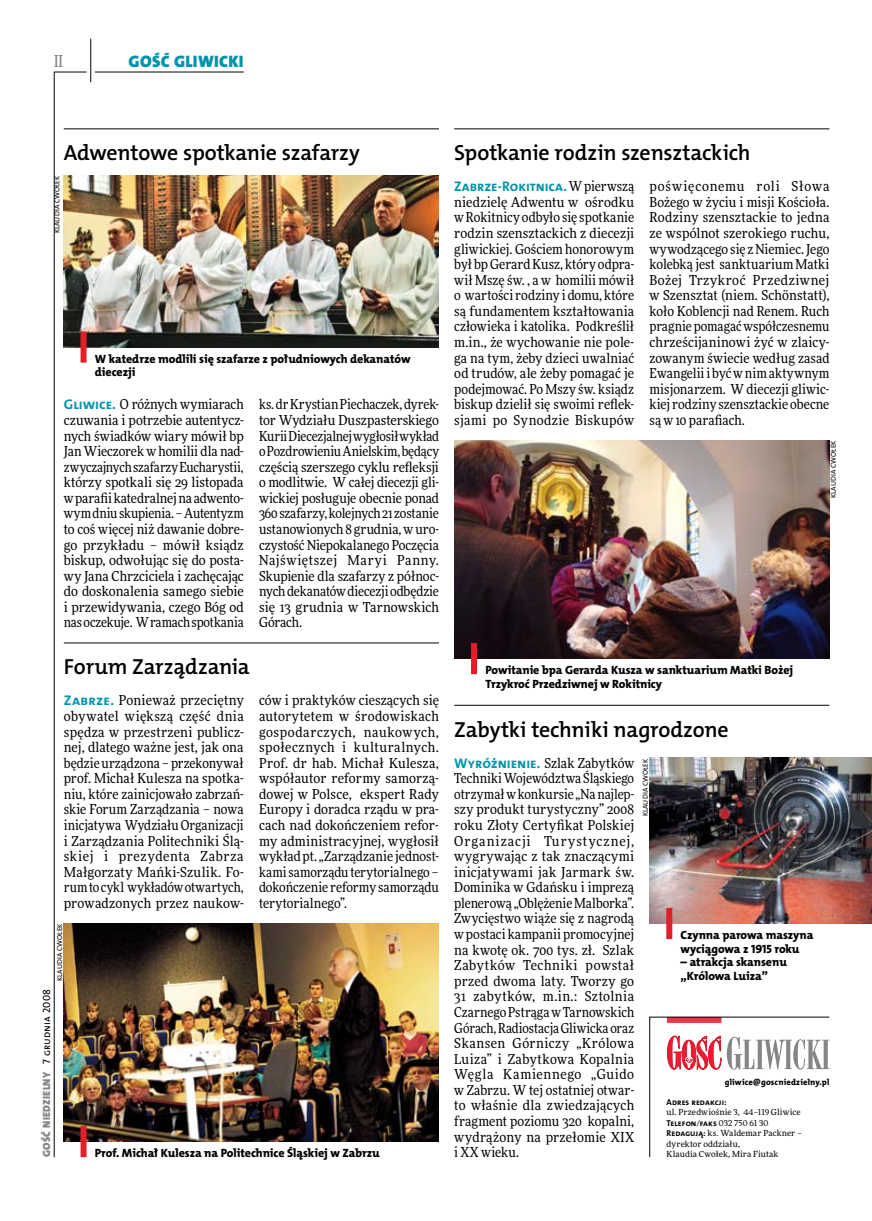
<style>
.page{position:relative;width:872px;height:1221px;background:#fff}
.page>*{position:absolute;margin:0;border:0;box-sizing:border-box;transform-origin:0 0}
.t1{font:21.9px "The Mix HP6 Se Bld";letter-spacing:-.01em;color:#000}
.t2{font:16.65px "The Mix HP9 Blk";letter-spacing:.02em;color:#0093aa}
.t3{font:500 16.5px "Freeday Narrow";color:#858486;scale:.9 1}
.t4{font:13.95px "The Mix HP7 Bld";letter-spacing:-.005em;color:#0093aa}
.t5{font:13.8px/15.6px "Freeday Narrow News";letter-spacing:.005em;color:#000;text-align:justify}
.t6{font:12px/13.5px "The Mix HP8 Ex Bld";letter-spacing:-.005em;color:#000}
.t7{font:10.5px "The Mix HP9 Blk";letter-spacing:.025em;color:#858486}
.t8{font:8.55px "The Mix HP7 Bld";letter-spacing:.005em;color:#000}
.t9{font:8.55px "The Mix HP8 Ex Bld";letter-spacing:.02em;color:#000}
.t10{font:8.4px/10.5px "Freeday News";letter-spacing:.01em;color:#000}
.t11{font:7.2px "The Mix HP5 Plain";letter-spacing:.015em;color:#000}
.s1{font-family:"The Mix HP7 Bld";font-size:13.95px;color:#0093aa}
.s2{font-family:"The Mix HP5 Plain";color:#000}
.s3{font-family:"Freeday Narrow News";font-size:13.8px;color:#000}
.s4{font-family:"Freeday News";font-size:8.4px}
.s5{font-family:"The Mix HP7 Bld";font-size:8.55px}
</style>
<div class="page">
<hr style="left:54px;top:72px;width:1px;height:1085px;background:#000">
<hr style="left:90px;top:39px;width:1px;height:43px;background:#000">
<hr style="left:54px;top:72px;width:33px;height:1px;background:#000">
<hr style="left:95px;top:72px;width:149px;height:1px;background:#000">
<hr style="left:64px;top:129px;width:375px;height:1px;background:#000">
<hr style="left:64px;top:642px;width:375px;height:1px;background:#000">
<hr style="left:454px;top:129px;width:375px;height:1px;background:#000">
<hr style="left:454px;top:705px;width:375px;height:1px;background:#000">
<img style="left:64px;top:176px;width:375px;height:171px">
<img style="left:454px;top:440px;width:375px;height:218px">
<img style="left:64px;top:923px;width:375px;height:218px">
<img style="left:649px;top:758px;width:223px;height:165px">
<div style="left:81px;top:331px;width:6px;height:31px;background:#df1f2a"></div>
<div style="left:81px;top:1125px;width:6px;height:31px;background:#df1f2a"></div>
<div style="left:471px;top:643px;width:6px;height:31px;background:#df1f2a"></div>
<div style="left:666px;top:907px;width:6px;height:32px;background:#df1f2a"></div>
<svg style="left:649px;top:1016px;width:181px;height:141px"></svg>
<p class="t3" style="left:54px;top:50px;width:11px">II</p>
<p class="t2" style="left:129px;top:50px;width:116px">GOŚĆ GLIWICKI</p>
<h1 class="t1" style="left:64px;top:139px;width:298px">Adwentowe spotkanie szafarzy</h1>
<p class="t11" style="left:52px;top:233px;width:58px;rotate:-90deg">Klaudia Cwołek</p>
<p class="t6" style="left:95px;top:352px;width:317px">W katedrze modlili się szafarze z południowych dekanatów diecezji</p>
<p class="t5" style="left:64px;top:396px;width:181px"><span class="s1">Gliwice.</span> O różnych wymiarach czuwania i potrzebie autentycz&shy;nych świadków wiary mówił bp Jan Wieczorek w homilii dla nad&shy;zwyczajnych szafarzy Eucharystii, którzy spotkali się 29 listopada wparafii katedralnej na adwento&shy;wym dniu skupienia. – Autentyzm to coś więcej niż dawanie dobre&shy;go przykładu – mówił ksiądz biskup, odwołując się do posta&shy;wy Jana Chrzciciela i zachęcając do doskonalenia samego siebie i przewidywania, czego Bóg od nas oczekuje. Wramach spotkania</p>
<p class="t5" style="left:259px;top:396px;width:181px">ks. dr Krystian Piechaczek, dyrek&shy;tor Wydziału Duszpasterskiego Kurii Diecezjalnej wygłosił wykład oPozdrowieniu Anielskim, będący częścią szerszego cyklu refleksji o modlitwie. W całej diecezji gli&shy;wickiej posługuje obecnie ponad 360 szafarzy, kolejnych 21 zostanie ustanowionych 8 grudnia, w uro&shy;czystość Niepokalanego Poczęcia Najświętszej Maryi Panny.<br>Skupienie dla szafarzy z północ&shy;nych dekanatów diecezji odbędzie się 13 grudnia w Tarnowskich Górach.</p>
<h1 class="t1" style="left:64px;top:652px;width:187px">Forum Zarządzania</h1>
<p class="t5" style="left:64px;top:692px;width:181px"><span class="s1">Zabrze.</span> Ponieważ przeciętny obywatel większą część dnia spędza w przestrzeni publicz&shy;nej, dlatego ważne jest, jak ona będzie urządzona – przekonywał prof. Michał Kulesza na spotka&shy;niu, które zainicjowało zabrzań&shy;skie Forum Zarządzania – nowa inicjatywa Wydziału Organizacji i Zarządzania Politechniki Ślą&shy;skiej i prezydenta Zabrza Małgorzaty Mańki-Szulik. Fo&shy;rum to cykl wykładów otwartych, prowadzonych przez naukow-</p>
<p class="t5" style="left:259px;top:692px;width:181px">ców i praktyków cieszących się autorytetem w środowiskach gospodarczych, naukowych, społecznych i kulturalnych.<br>Prof. dr hab. Michał Kulesza, współautor reformy samorzą&shy;dowej w Polsce, ekspert Rady Europy i doradca rządu w pra&shy;cach nad dokończeniem refor&shy;my administracyjnej, wygłosił wykład pt. „Zarządzanie jednost&shy;kami samorządu terytorialnego – dokończenie reformy samorządu terytorialnego”.</p>
<p class="t11" style="left:55px;top:981px;width:58px;rotate:-90deg">Klaudia Cwołek</p>
<p class="t7" style="left:40px;top:1156px;width:169px;rotate:-90deg">GOŚĆ NIEDZIELNY <span class="s2">7 grudnia 2008</span></p>
<p class="t6" style="left:95px;top:1146px;width:286px">Prof. Michał Kulesza na Politechnice Śląskiej w Zabrzu</p>
<h1 class="t1" style="left:454px;top:139px;width:298px">Spotkanie rodzin szensztackich</h1>
<p class="t4" style="left:454px;top:177px;width:181px">Zabrze-Rokitnica. <span class="s3">Wpierwszą</span></p>
<p class="t5" style="left:454px;top:194px;width:181px">niedzielę Adwentu w ośrodku w Rokitnicy odbyło się spotkanie rodzin szensztackich z diecezji gliwickiej. Gościem honorowym był bp Gerard Kusz, który odpra&shy;wił Mszę św. , a w homilii mówił o wartości rodziny i domu, które są fundamentem kształtowania człowieka i katolika. Podkreślił m.in., że wychowanie nie pole&shy;ga na tym, żeby dzieci uwalniać od trudów, ale żeby pomagać je podejmować. Po Mszy św. ksiądz biskup dzielił się swoimi reflek&shy;sjami po Synodzie Biskupów</p>
<p class="t5" style="left:649px;top:178px;width:181px">poświęconemu roli Słowa Bożego w życiu i misji Kościoła.<br>Rodziny szensztackie to jedna ze wspólnot szerokiego ruchu, wywodzącego się zNiemiec. Jego kolebką jest sanktuarium Matki Bożej Trzykroć Przedziwnej w Szensztat (niem. Schönstatt), koło Koblencji nad Renem. Ruch pragnie pomagać współczesnemu chrześcijaninowi żyć w zlaicy&shy;zowanym świecie według zasad Ewangelii i być wnim aktywnym misjonarzem. W diecezji gliwic&shy;kiej rodziny szensztackie obecne są w 10 parafiach.</p>
<p class="t11" style="left:828px;top:498px;width:58px;rotate:-90deg">Klaudia Cwołek</p>
<p class="t6" style="left:485px;top:663px;width:310px">Powitanie bpa Gerarda Kusza w sanktuarium Matki Bożej<br>Trzykroć Przedziwnej w Rokitnicy</p>
<h1 class="t1" style="left:454px;top:715px;width:276px">Zabytki techniki nagrodzone</h1>
<p class="t5" style="left:454px;top:754px;width:181px"><span class="s1">Wyróżnienie.</span> Szlak Zabytków Techniki Województwa Śląskiego otrzymał wkonkursie „Na najlep&shy;szy produkt turystyczny” 2008 roku Złoty Certyfikat Polskiej Organizacji Turystycznej, wygrywając z tak znaczącymi inicjatywami jak Jarmark św.<br>Dominika w Gdańsku i imprezą plenerową „Oblężenie Malborka”.<br>Zwycięstwo wiąże się z nagrodą w postaci kampanii promocyjnej na kwotę ok. 700 tys. zł. Szlak Zabytków Techniki powstał przed dwoma laty. Tworzy go 31 zabytków, m.in.: Sztolnia Czarnego Pstrąga wTarnowskich Górach, Radiostacja Gliwicka oraz Skansen Górniczy „Królowa Luiza” i Zabytkowa Kopalnia Węgla Kamiennego „Guido w Zabrzu. W tej ostatniej otwar&shy;to właśnie dla zwiedzających fragment poziomu 320 kopalni, wydrążony na przełomie XIX i XX wieku.</p>
<p class="t11" style="left:641px;top:816px;width:58px;rotate:-90deg">Klaudia Cwołek</p>
<p class="t6" style="left:680px;top:928px;width:134px">Czynna parowa maszyna wyciągowa z 1915 roku</p>
<p class="t6" style="left:680px;top:955px;width:108px">– atrakcja skansenu „Królowa Luiza”</p>
<p class="t9" style="left:724px;top:1076px;width:106px">gliwice@goscniedzielny.pl</p>
<p class="t8" style="left:666px;top:1096px;width:62px">Adres redakcji:</p>
<p class="t10" style="left:666px;top:1106px;width:136px">ul. Przedwiośnie 3, 44–119 Gliwice</p>
<p class="t8" style="left:666px;top:1117px;width:103px">Telefon<span class="s4">/</span>faks <span class="s4">032 750 61 30</span></p>
<p class="t10" style="left:666px;top:1127px;width:137px"><span class="s5">Redagują:</span> ks. Waldemar Packner – dyrektor oddziału,<br>Klaudia Cwołek, Mira Fiutak</p>
</div>
